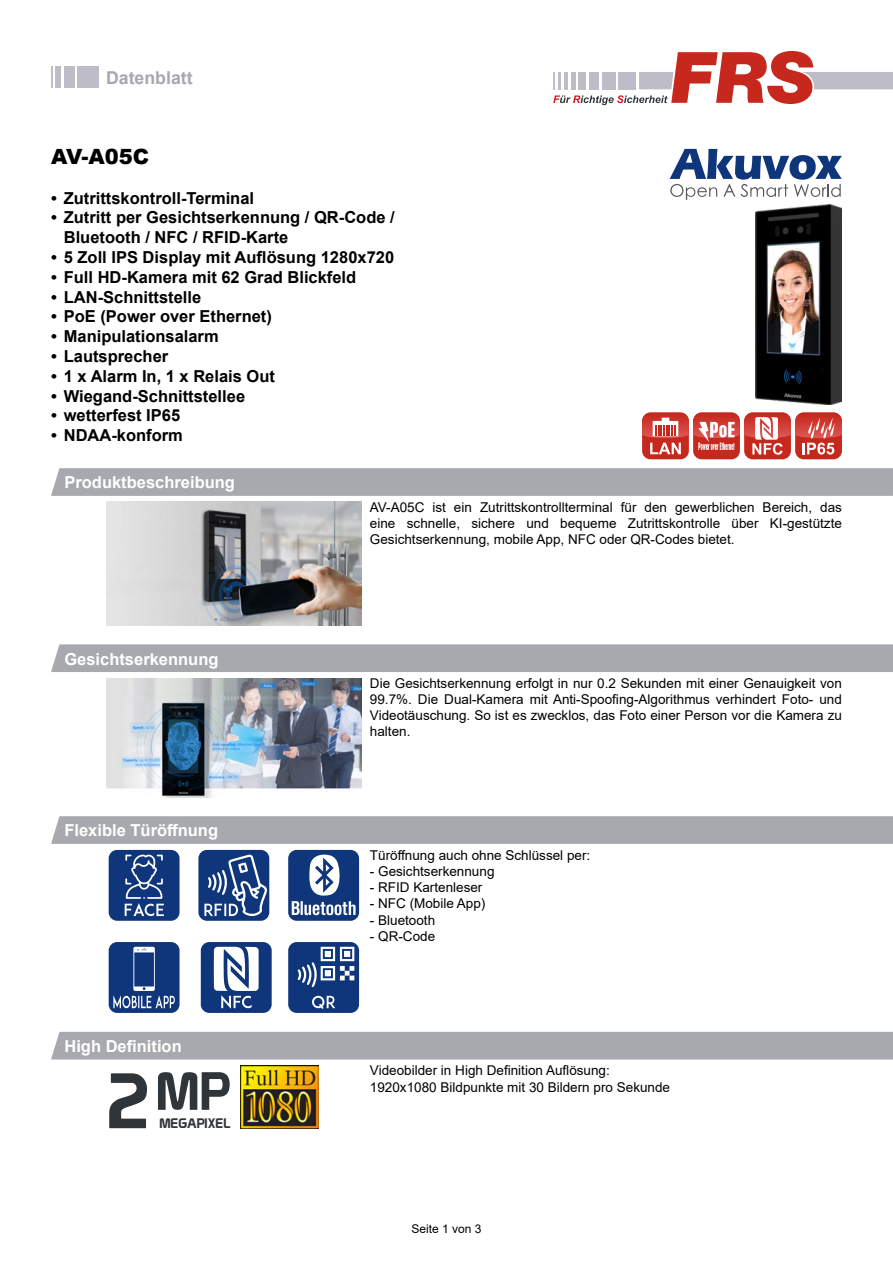
<style>
.page{position:relative;width:893px;height:1263px;background:#fff}
.page>*{position:absolute;margin:0;border:0;box-sizing:border-box;transform-origin:0 0}
.t1{font:52.5px "Prototype";color:#30353a}
.t2{font:900 21px "Arial";color:#000}
.t3{font:700 17.7px "Arial";color:#a8a9af}
.t4{font:700 16.5px/19.8px "Arial";color:#000}
.t5{font:700 16.5px "Arial";color:#fff}
.t6{font:13.5px/16.2px "Arial";color:#000;text-align:justify}
.t7{font:13.5px "Prototype";color:#30353a}
.t8{font:12px "Arial";color:#000}
.s1{font-size:76.5px}
</style>
<div class="page">
<svg style="left:553px;top:51px;width:340px;height:54px"></svg>
<div style="left:78px;top:66px;width:21px;height:21px;background:#bebdc7"></div>
<hr style="left:50px;top:66px;width:3px;height:21px;background:#bebdc7">
<div style="left:56px;top:66px;width:5px;height:21px;background:#bebdc7"></div>
<div style="left:64px;top:66px;width:11px;height:21px;background:#bebdc7"></div>
<svg style="left:670px;top:149px;width:172px;height:51px"></svg>
<img style="left:756px;top:204px;width:86px;height:200px">
<div style="left:642px;top:412px;width:47px;height:47px;background:#c7281d;border-radius:9px"></div>
<div style="left:693px;top:412px;width:47px;height:47px;background:#c7281d;border-radius:9px"></div>
<div style="left:744px;top:412px;width:47px;height:47px;background:#c7281d;border-radius:9px"></div>
<div style="left:795px;top:412px;width:47px;height:47px;background:#c7281d;border-radius:9px"></div>
<svg style="left:642px;top:412px;width:200px;height:43px"></svg>
<svg style="left:51px;top:468px;width:842px;height:28px;background:#a9aab0"></svg>
<img style="left:106px;top:502px;width:255px;height:123px">
<div style="left:51px;top:644px;width:842px;height:28px;background:#a8a9af"></div>
<img style="left:106px;top:678px;width:255px;height:119px">
<div style="left:51px;top:816px;width:842px;height:28px;background:#a8a9af"></div>
<div style="left:288px;top:850px;width:71px;height:71px;background:#0f367a;border-radius:9px"></div>
<svg style="left:309px;top:855px;width:31px;height:40px"></svg>
<svg style="left:292px;top:901px;width:64px;height:14px"></svg>
<div style="left:288px;top:942px;width:71px;height:71px;background:#0f367a;border-radius:9px"></div>
<svg style="left:312px;top:996px;width:23px;height:13px"></svg>
<svg style="left:298px;top:947px;width:56px;height:40px"></svg>
<div style="left:109px;top:850px;width:71px;height:71px;background:#0f367a;border-radius:9px"></div>
<svg style="left:125px;top:855px;width:39px;height:61px"></svg>
<div style="left:201px;top:942px;width:71px;height:71px;background:#0f367a;border-radius:9px"></div>
<svg style="left:214px;top:947px;width:45px;height:62px"></svg>
<div style="left:109px;top:942px;width:71px;height:71px;background:#0f367a;border-radius:9px"></div>
<div style="left:198px;top:850px;width:71px;height:71px;background:#0f367a;border-radius:9px"></div>
<svg style="left:204px;top:854px;width:63px;height:62px"></svg>
<svg style="left:113px;top:947px;width:62px;height:61px"></svg>
<div style="left:51px;top:1032px;width:842px;height:27px;background:#a8a9af"></div>
<img style="left:240px;top:1065px;width:78px;height:63px">
<h3 class="t3" style="left:106px;top:66px;width:88px">Datenblatt</h3>
<h2 class="t2" style="left:51px;top:141px;width:100px">AV-A05C</h2>
<p class="t4" style="left:51px;top:188px;width:205px">• Zutrittskontroll-Terminal</p>
<p class="t4" style="left:64px;top:208px;width:332px;text-indent:-13px">• Zutritt per Gesichtserkennung / QR-Code /<br>Bluetooth / NFC / RFID-Karte</p>
<p class="t4" style="left:51px;top:247px;width:345px">• 5 Zoll IPS Display mit Auflösung 1280x720</p>
<p class="t4" style="left:51px;top:267px;width:307px">• Full HD-Kamera mit 62 Grad Blickfeld</p>
<p class="t4" style="left:51px;top:287px;width:152px">• LAN-Schnittstelle</p>
<p class="t4" style="left:51px;top:307px;width:222px">• PoE (Power over Ethernet)</p>
<p class="t4" style="left:51px;top:327px;width:169px">• Manipulationsalarm</p>
<p class="t4" style="left:51px;top:346px;width:119px">• Lautsprecher</p>
<p class="t4" style="left:51px;top:366px;width:225px">• 1 x Alarm In, 1 x Relais Out</p>
<p class="t4" style="left:51px;top:386px;width:196px">• Wiegand-Schnittstellee</p>
<p class="t4" style="left:51px;top:406px;width:131px">• wetterfest IP65</p>
<p class="t4" style="left:51px;top:426px;width:133px">• NDAA-konform</p>
<p class="t5" style="left:64px;top:471px;width:172px">Produktbeschreibung</p>
<p class="t5" style="left:64px;top:647px;width:156px">Gesichtserkennung</p>
<p class="t5" style="left:64px;top:819px;width:155px">Flexible Türöffnung</p>
<p class="t5" style="left:64px;top:1035px;width:119px">High Definition</p>
<h1 class="t1" style="left:106px;top:1060px;width:125px"><span class="s1">2</span>MP</h1>
<p class="t7" style="left:159px;top:1115px;width:72px">MEGAPIXEL</p>
<p class="t6" style="left:370px;top:499px;width:473px">AV-A05C ist ein Zutrittskontrollterminal für den gewerblichen Bereich, das eine schnelle, sichere und bequeme Zutrittskontrolle über KI-gestützte Gesichtserkennung, mobile App, NFC oder QR-Codes bietet.</p>
<p class="t6" style="left:370px;top:675px;width:473px">Die Gesichtserkennung erfolgt in nur 0.2 Sekunden mit einer Genauigkeit von 99.7%. Die Dual-Kamera mit Anti-Spoofing-Algorithmus verhindert Foto- und Videotäuschung. So ist es zwecklos, das Foto einer Person vor die Kamera zu halten.</p>
<p class="t6" style="left:370px;top:847px;width:222px">Türöffnung auch ohne Schlüssel per:</p>
<p class="t6" style="left:370px;top:863px;width:126px">- Gesichtserkennung</p>
<p class="t6" style="left:370px;top:879px;width:114px">- RFID Kartenleser</p>
<p class="t6" style="left:370px;top:895px;width:117px">- NFC (Mobile App)</p>
<p class="t6" style="left:370px;top:912px;width:67px">- Bluetooth</p>
<p class="t6" style="left:370px;top:928px;width:67px">- QR-Code</p>
<p class="t6" style="left:370px;top:1062px;width:302px">Videobilder in High Definition Auflösung:<br>1920x1080 Bildpunkte mit 30 Bildern pro Sekunde</p>
<p class="t8" style="left:411px;top:1220px;width:72px">Seite 1 von 3</p>
</div>
